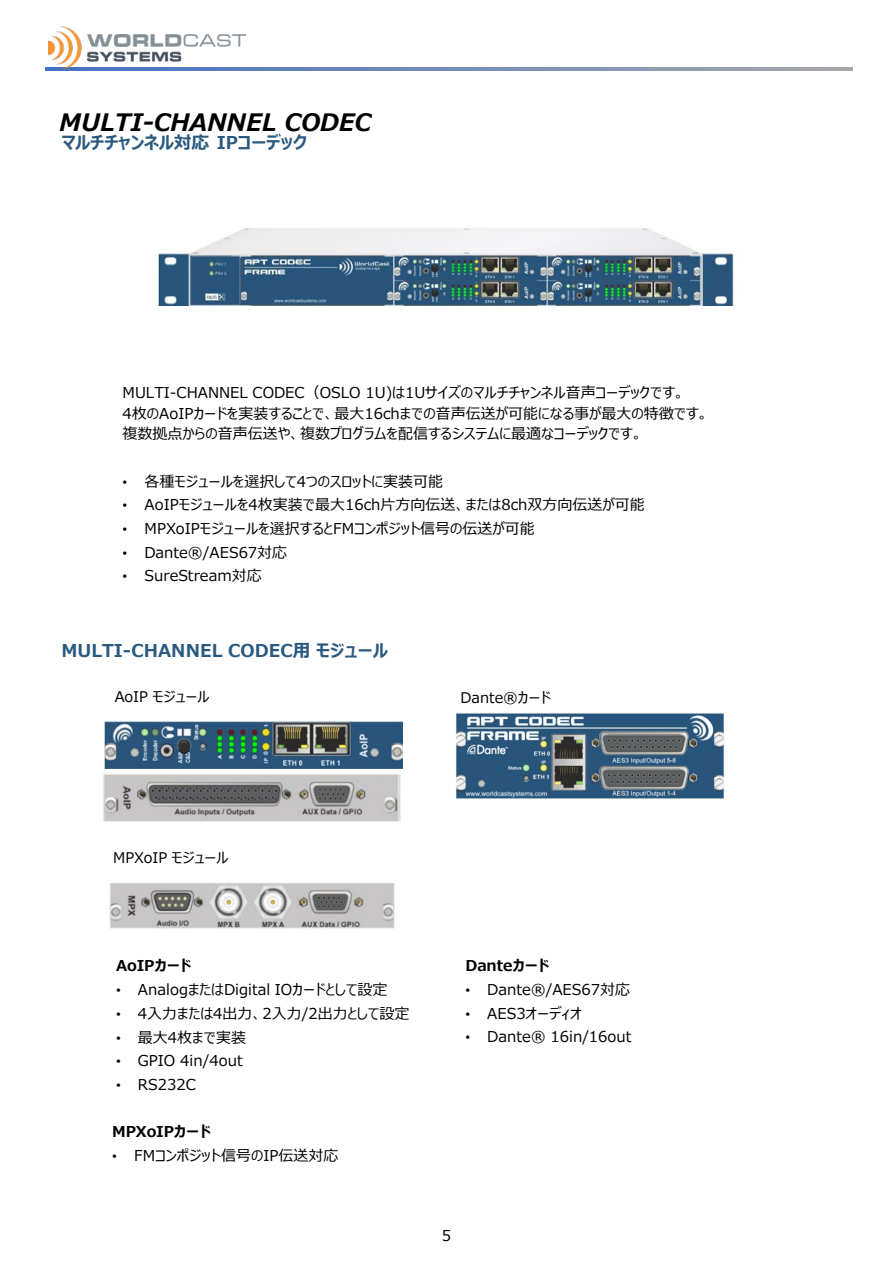
<style>
.page{position:relative;width:893px;height:1263px;background:#fff}
.page>*{position:absolute;margin:0;border:0;box-sizing:border-box;transform-origin:0 0}
.t1{font:italic 700 24px "Meiryo UI";color:#000}
.t2{font:700 17.7px "Meiryo UI";letter-spacing:.005em;color:#2a5980}
.t3{font:15px/20.7px "Meiryo UI";color:#000}
.t4{font:700 15px "Meiryo UI";letter-spacing:-.005em;color:#000}
.t5{font:15px "Meiryo";color:#000}
.t6{font:14.7px "Meiryo UI";color:#000}
.s1{font-family:"Arial";font-size:13.5px}
</style>
<div class="page">
<img style="left:456px;top:713px;width:268px;height:86px">
<svg style="left:46px;top:68px;width:807px;height:3px;background:#8193b2"></svg>
<img style="left:48px;top:26px;width:198px;height:45px">
<img style="left:158px;top:228px;width:576px;height:77px">
<img style="left:109px;top:883px;width:286px;height:46px">
<img style="left:103px;top:774px;width:298px;height:48px">
<img style="left:104px;top:721px;width:298px;height:47px">
<h1 class="t1" style="left:60px;top:105px;width:313px">MULTI-CHANNEL CODEC</h1>
<p class="t2" style="left:61px;top:130px;width:247px">マルチチャンネル対応 IPコーデック</p>
<p class="t3" style="left:123px;top:383px;width:587px">MULTI-CHANNEL CODEC（OSLO 1U)は1Uサイズのマルチチャンネル音声コーデックです。<br>4枚のAoIPカードを実装することで、最大16chまでの音声伝送が可能になる事が最大の特徴です。複数拠点からの音声伝送や、複数プログラムを配信するシステムに最適なコーデックです。</p>
<p class="t3" style="left:123px;top:472px;width:322px"><span class="s1">•</span> 各種モジュールを選択して4つのスロットに実装可能</p>
<p class="t3" style="left:123px;top:495px;width:524px"><span class="s1">•</span> AoIPモジュールを4枚実装で最大16ch片方向伝送、または8ch双方向伝送が可能</p>
<p class="t3" style="left:123px;top:519px;width:414px"><span class="s1">•</span> MPXoIPモジュールを選択するとFMコンポジット信号の伝送が可能</p>
<p class="t3" style="left:123px;top:543px;width:166px"><span class="s1">•</span> Dante®/AES67対応</p>
<p class="t3" style="left:123px;top:566px;width:141px"><span class="s1">•</span> SureStream対応</p>
<p class="t2" style="left:61px;top:638px;width:328px">MULTI-CHANNEL CODEC用モジュール</p>
<p class="t6" style="left:115px;top:686px;width:96px">AoIP モジュール</p>
<p class="t6" style="left:461px;top:687px;width:92px">Dante®カード</p>
<p class="t6" style="left:113px;top:848px;width:117px">MPXoIP モジュール</p>
<p class="t4" style="left:116px;top:955px;width:77px">AoIPカード</p>
<p class="t3" style="left:116px;top:980px;width:273px"><span class="s1">•</span> AnalogまたはDigital IOカードとして設定</p>
<p class="t3" style="left:116px;top:1004px;width:295px"><span class="s1">•</span> 4入力または4出力、2入力/2出力として設定</p>
<p class="t3" style="left:116px;top:1027px;width:131px"><span class="s1">•</span> 最大4枚まで実装</p>
<p class="t3" style="left:116px;top:1051px;width:128px"><span class="s1">•</span> GPIO 4in/4out</p>
<p class="t3" style="left:116px;top:1075px;width:81px"><span class="s1">•</span> RS232C</p>
<p class="t4" style="left:112px;top:1121px;width:100px">MPXoIPカード</p>
<p class="t3" style="left:112px;top:1145px;width:228px"><span class="s1">•</span> FMコンポジット信号のIP伝送対応</p>
<p class="t4" style="left:465px;top:955px;width:85px">Danteカード</p>
<p class="t3" style="left:465px;top:980px;width:166px"><span class="s1">•</span> Dante®/AES67対応</p>
<p class="t3" style="left:465px;top:1003px;width:118px"><span class="s1">•</span> AES3オーディオ</p>
<p class="t3" style="left:465px;top:1027px;width:168px"><span class="s1">•</span> Dante® 16in/16out</p>
<p class="t5" style="left:442px;top:1225px;width:11px">5</p>
</div>
